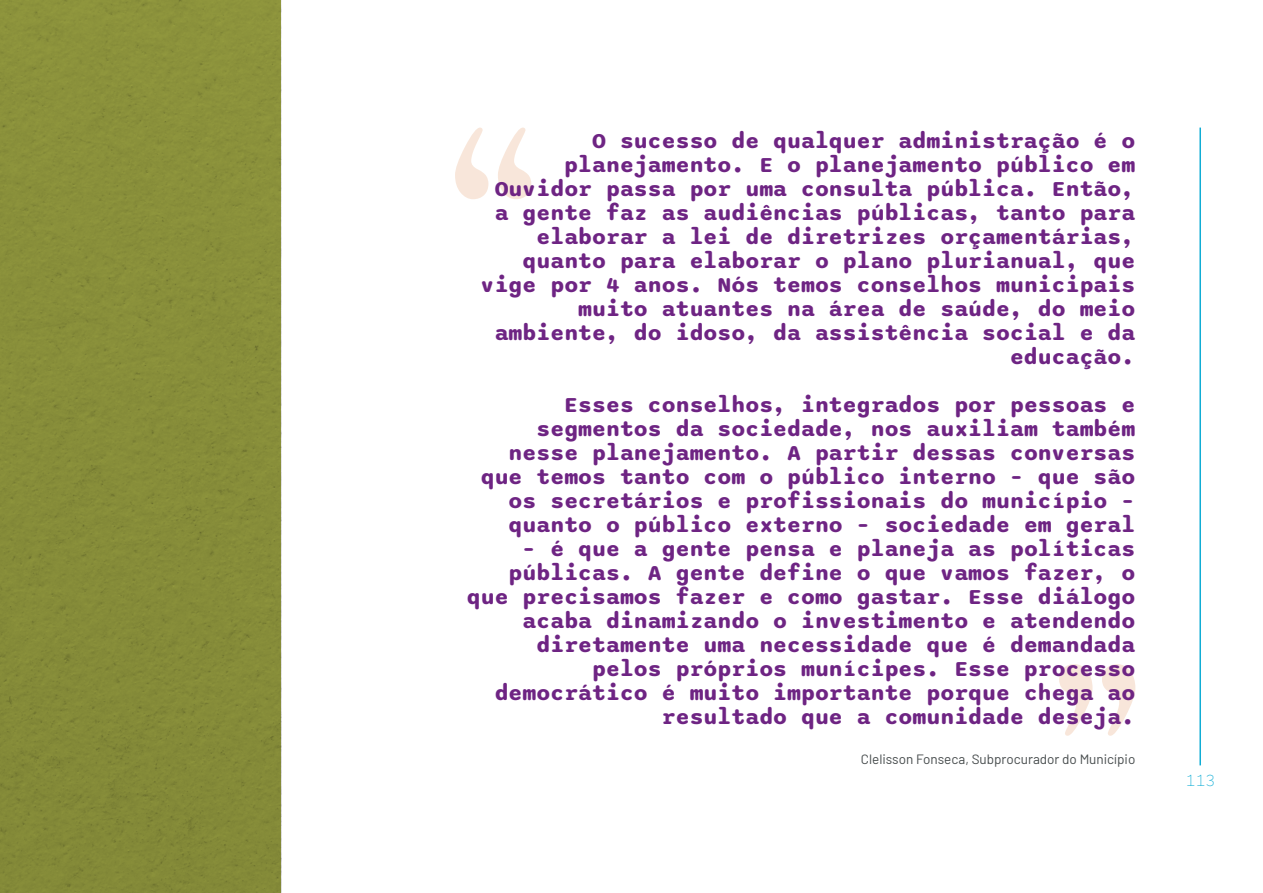
<style>
.page{position:relative;width:1263px;height:893px;background:#fff}
.page>*{position:absolute;margin:0;border:0;box-sizing:border-box;transform-origin:0 0}
.t1{font:200 22.5px/24px "Sono";color:#6e2483;text-align:right}
.t2{font:200 18px "Sono";color:#10add5}
.t3{font:13.5px "Barlow";color:#474c4d}
</style>
<div class="page">
<div style="left:0;top:0;width:281px;height:893px;background:#878d39"></div>
<hr style="left:1199px;top:128px;width:2px;height:637px;background:#10add5">
<svg style="left:498px;top:128px;width:33px;height:71px"></svg>
<svg style="left:455px;top:128px;width:33px;height:71px"></svg>
<svg style="left:1059px;top:664px;width:33px;height:72px"></svg>
<svg style="left:1102px;top:664px;width:33px;height:72px"></svg>
<p class="t1" style="left:481px;top:128px;width:656px">O sucesso de qualquer administração é o planejamento. E o planejamento público em Ouvidor passa por uma consulta pública. Então, a gente faz as audiências públicas, tanto para elaborar a lei de diretrizes orçamentárias, quanto para elaborar o plano plurianual, que vige por 4 anos. Nós temos conselhos municipais muito atuantes na área de saúde, do meio ambiente, do idoso, da assistência social e da educação.</p>
<p class="t1" style="left:481px;top:392px;width:656px">Esses conselhos, integrados por pessoas e segmentos da sociedade, nos auxiliam também nesse planejamento. A partir dessas conversas que temos tanto com o público interno – que são os secretários e profissionais do município – quanto o público externo – sociedade em geral</p>
<p class="t1" style="left:467px;top:536px;width:670px">– é que a gente pensa e planeja as políticas públicas. A gente define o que vamos fazer, o que precisamos fazer e como gastar. Esse diálogo acaba dinamizando o investimento e atendendo diretamente uma necessidade que é demandada pelos próprios munícipes. Esse processo democrático é muito importante porque chega ao resultado que a comunidade deseja.</p>
<p class="t3" style="left:861px;top:750px;width:276px">Clelisson Fonseca, Subprocurador do Município</p>
<p class="t2" style="left:1185px;top:769px;width:32px">113</p>
</div>
